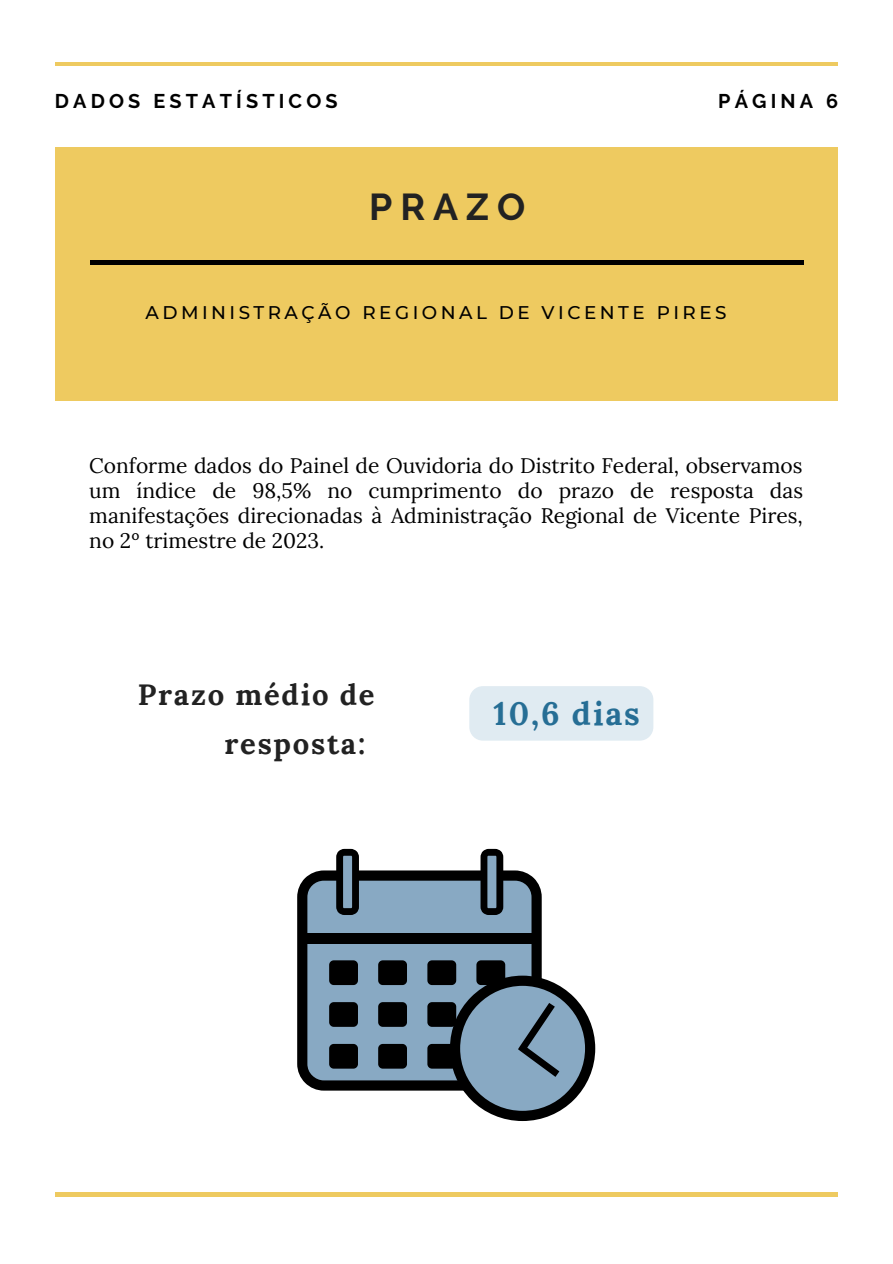
<style>
.page{position:relative;width:893px;height:1264px;background:#fff}
.page>*{position:absolute;margin:0;border:0;box-sizing:border-box;transform-origin:0 0}
.t1{font:700 37.35px "Raleway";letter-spacing:.21em;color:#222}
.t2{font:700 32.25px "Lora";letter-spacing:.06em;color:#266e95}
.t3{font:700 29.25px/48.3px "Lora";letter-spacing:.06em;color:#222}
.t4{font:21px/24.8px "Lora";color:#000;text-align:justify}
.t5{font:700 19.8px "Raleway";letter-spacing:.21em;color:#000}
.t6{font:500 18.3px "Montserrat";letter-spacing:.19em;color:#000}
</style>
<div class="page">
<hr style="left:55px;top:62px;width:782px;height:4px;background:#eeca60">
<div style="left:55px;top:147px;width:782px;height:253px;background:#eeca60"></div>
<hr style="left:91px;top:261px;width:712px;height:3px;background:#000">
<hr style="left:55px;top:1192px;width:782px;height:4px;background:#eeca60">
<svg style="left:297px;top:870px;width:244px;height:220px;fill:#88a9c3"></svg>
<div style="left:303px;top:933px;width:232px;height:10px;background:#000"></div>
<svg style="left:329px;top:960px;width:29px;height:25px"></svg>
<svg style="left:329px;top:1002px;width:29px;height:24px"></svg>
<svg style="left:329px;top:1043px;width:29px;height:25px"></svg>
<svg style="left:378px;top:960px;width:29px;height:25px"></svg>
<svg style="left:378px;top:1002px;width:29px;height:24px"></svg>
<svg style="left:378px;top:1043px;width:29px;height:25px"></svg>
<svg style="left:427px;top:960px;width:168px;height:160px"></svg>
<svg style="left:336px;top:848px;width:23px;height:67px"></svg>
<svg style="left:480px;top:848px;width:23px;height:67px"></svg>
<div style="left:469px;top:686px;width:184px;height:54px;background:#e0ebf2"></div>
<p class="t5" style="left:55px;top:89px;width:284px">DADOS ESTATÍSTICOS</p>
<p class="t5" style="left:718px;top:89px;width:122px">PÁGINA 6</p>
<p class="t1" style="left:369px;top:185px;width:157px">PRAZO</p>
<p class="t6" style="left:145px;top:301px;width:582px">ADMINISTRAÇÃO REGIONAL DE VICENTE PIRES</p>
<p class="t4" style="left:89px;top:453px;width:715px">Conforme dados do Painel de Ouvidoria do Distrito Federal, observamos um índice de 98,5% no cumprimento do prazo de resposta das manifestações direcionadas à Administração Regional de Vicente Pires, no 2º trimestre de 2023.</p>
<p class="t3" style="left:224px;top:670px;width:152px;text-indent:-87px">Prazo médio de resposta:</p>
<p class="t2" style="left:493px;top:692px;width:148px">10,6 dias</p>
</div>
